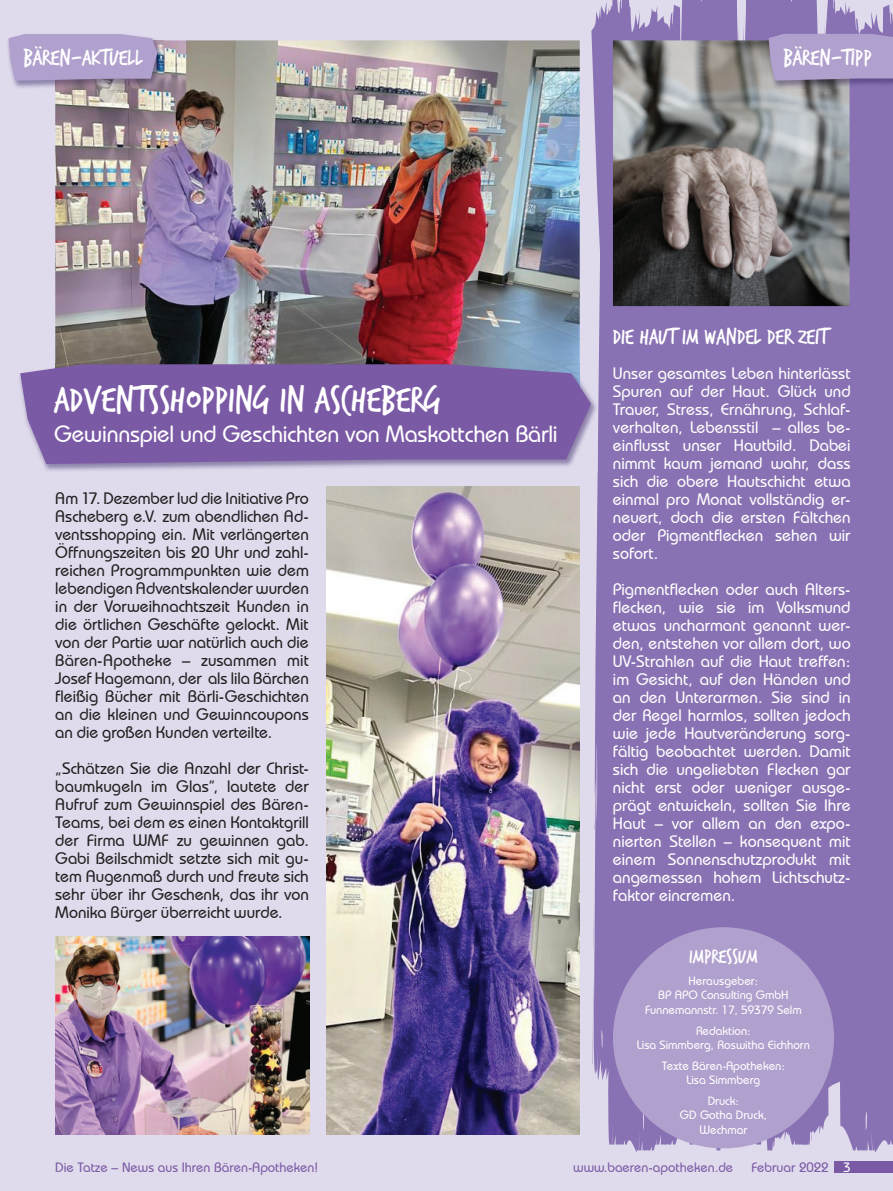
<style>
.page{position:relative;width:893px;height:1191px;background:#e0dbec}
.page>*{position:absolute;margin:0;border:0;box-sizing:border-box;transform-origin:0 0}
.t1{font:39px "Trash Hand";color:#fff}
.t2{font:24px "Trash Hand";color:#fff}
.t3{font:500 23.25px "Bauhaus IT Cby BT";letter-spacing:-.01em;color:#fff}
.t4{font:21px "Trash Hand";color:#fff}
.t5{font:500 16.5px/18px "Bauhaus IT Cby BT";color:#fff;text-align:justify}
.t6{font:500 16.5px/18px "Bauhaus IT Cby BT";color:#231f20;text-align:justify}
.t7{font:500 13.5px "Bauhaus IT Cby BT";color:#7b5aa5}
.t8{font:500 12px/14.4px "Bauhaus IT Cby BT";color:#fff;text-align:center}
.s1{color:#fff}
</style>
<div class="page">
<div style="left:756px;top:5px;width:137px;height:1145px;background:#8972b3"></div>
<div style="left:756px;top:0;width:98px;height:1144px;background:#8972b3"></div>
<svg style="left:591px;top:0;width:165px;height:1150px;background:#8e78b6"></svg>
<div style="left:834px;top:1161px;width:59px;height:12px;background:#7b5aa5"></div>
<div style="left:613px;top:927px;width:221px;height:221px;background:#b0a0cd;border-radius:50%"></div>
<img style="left:613px;top:40px;width:236px;height:266px">
<img style="left:55px;top:40px;width:525px;height:323px">
<img style="left:19px;top:363px;width:579px;height:109px">
<svg style="left:20px;top:364px;width:571px;height:100px;background:#7f61a7"></svg>
<img style="left:326px;top:486px;width:254px;height:648px">
<img style="left:766px;top:33px;width:127px;height:56px">
<img style="left:786px;top:33px;width:68px;height:56px">
<img style="left:766px;top:40px;width:83px;height:49px">
<svg style="left:769px;top:34px;width:124px;height:47px;background:#ac9cc9"></svg>
<img style="left:7px;top:38px;width:48px;height:50px">
<img style="left:55px;top:40px;width:109px;height:49px">
<svg style="left:9px;top:34px;width:148px;height:47px;background:#ae9eca"></svg>
<img style="left:55px;top:936px;width:254px;height:198px">
<h2 class="t2" style="left:24px;top:46px;width:121px">BÄREN-AKTUELL</h2>
<h2 class="t2" style="left:784px;top:46px;width:90px">BÄREN-TIPP</h2>
<h1 class="t1" style="left:54px;top:380px;width:388px">ADVENTSSHOPPING IN ASCHEBERG</h1>
<h3 class="t3" style="left:54px;top:419px;width:505px">Gewinnspiel und Geschichten von Maskottchen Bärli</h3>
<p class="t6" style="left:55px;top:489px;width:255px">Am 17. Dezember lud die Initiative Pro Ascheberg e.V. zum abendlichen Ad&shy;ventsshopping ein. Mit verlängerten Öffnungszeiten bis 20 Uhr und zahl&shy;reichen Programmpunkten wie dem lebendigen Adventskalender wurden in der Vorweihnachtszeit Kunden in die örtlichen Geschäfte gelockt. Mit von der Partie war natürlich auch die Bären-Apotheke – zusammen mit Josef Hagemann, der als lila Bärchen fleißig Bücher mit Bärli-Geschichten an die kleinen und Gewinncoupons an die großen Kunden verteilte.</p>
<p class="t6" style="left:55px;top:759px;width:255px">„Schätzen Sie die Anzahl der Christ&shy;baumkugeln im Glas“, lautete der Aufruf zum Gewinnspiel des Bären-Teams, bei dem es einen Kontaktgrill der Firma WMF zu gewinnen gab.<br>Gabi Beilschmidt setzte sich mit gu&shy;tem Augenmaß durch und freute sich sehr über ihr Geschenk, das ihr von Monika Bürger überreicht wurde.</p>
<h2 class="t2" style="left:613px;top:324px;width:216px">DIE HAUT IM WANDEL DER ZEIT</h2>
<p class="t5" style="left:613px;top:363px;width:239px">Unser gesamtes Leben hinterlässt Spuren auf der Haut. Glück und Trauer, Stress, Ernährung, Schlaf&shy;verhalten, Lebensstil – alles be&shy;einflusst unser Hautbild. Dabei nimmt kaum jemand wahr, dass sich die obere Hautschicht etwa einmal pro Monat vollständig er&shy;neuert, doch die ersten Fältchen oder Pigmentflecken sehen wir sofort.</p>
<p class="t5" style="left:613px;top:579px;width:239px">Pigmentflecken oder auch Alters&shy;flecken, wie sie im Volksmund etwas uncharmant genannt wer&shy;den, entstehen vor allem dort, wo UV-Strahlen auf die Haut treffen: im Gesicht, auf den Händen und an den Unterarmen. Sie sind in der Regel harmlos, sollten jedoch wie jede Hautveränderung sorg&shy;fältig beobachtet werden. Damit sich die ungeliebten Flecken gar nicht erst oder weniger ausge&shy;prägt entwickeln, sollten Sie Ihre Haut – vor allem an den expo&shy;nierten Stellen – konsequent mit einem Sonnenschutzprodukt mit angemessen hohem Lichtschutz&shy;faktor eincremen.</p>
<p class="t4" style="left:689px;top:946px;width:70px">IMPRESSUM</p>
<p class="t8" style="left:645px;top:973px;width:158px">Herausgeber:<br>BP APO Consulting GmbH<br>Funnemannstr. 17, 59379 Selm</p>
<p class="t8" style="left:637px;top:1023px;width:175px">Redaktion:<br>Lisa Simmberg, Roswitha Eichhorn</p>
<p class="t8" style="left:662px;top:1058px;width:125px">Texte Bären-Apotheken:<br>Lisa Simmberg</p>
<p class="t8" style="left:680px;top:1093px;width:88px">Druck:<br>GD Gotha Druck,<br>Wechmar</p>
<p class="t7" style="left:55px;top:1159px;width:264px">Die Tatze – News aus Ihren Bären-Apotheken!</p>
<p class="t7" style="left:573px;top:1159px;width:161px">www.baeren-apotheken.de</p>
<p class="t7" style="left:752px;top:1159px;width:100px">Februar 2022 <span class="s1">3</span></p>
</div>
